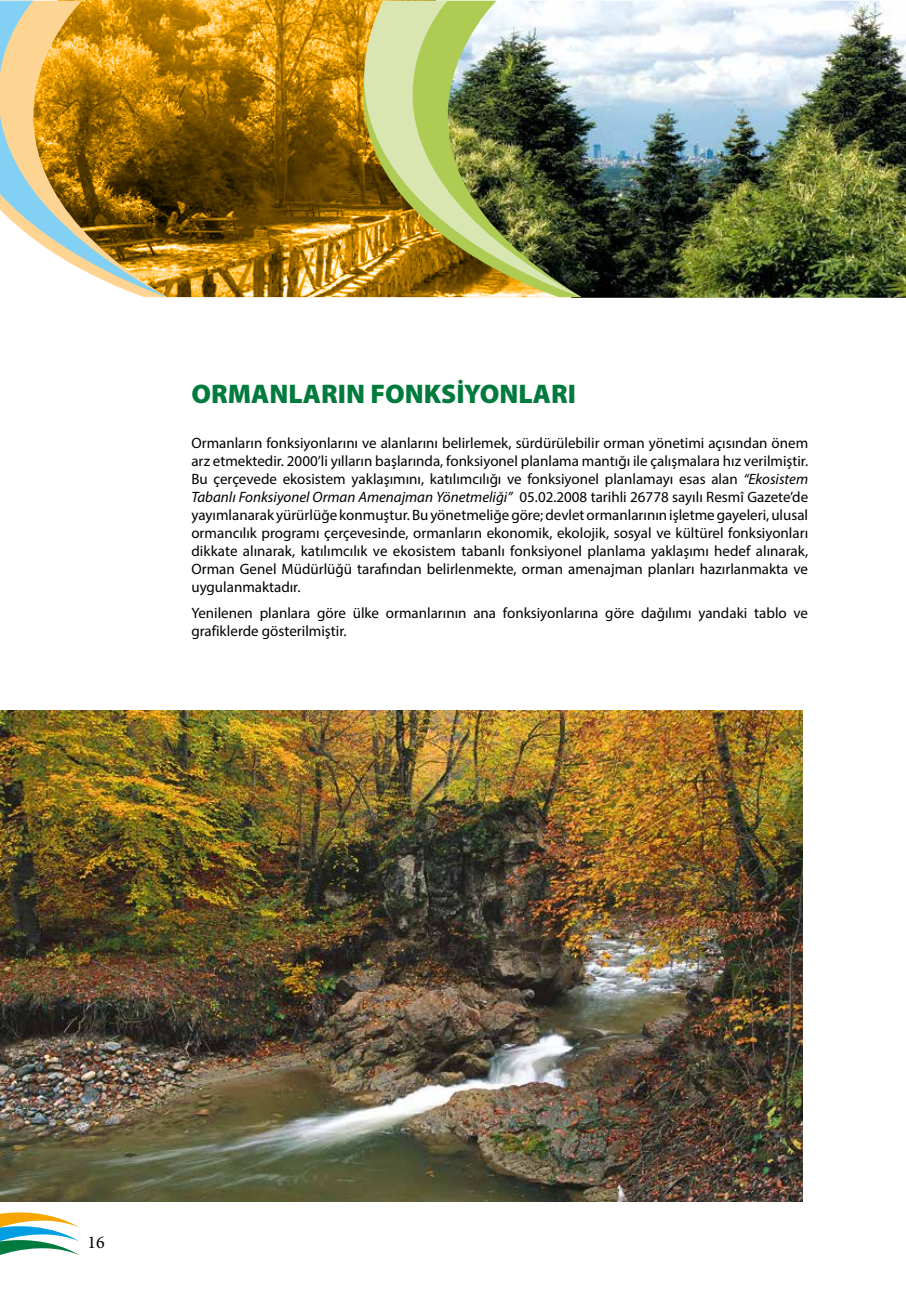
<style>
.page{position:relative;width:906px;height:1289px;background:#fff}
.page>*{position:absolute;margin:0;border:0;box-sizing:border-box;transform-origin:0 0}
.t1{font:900 27px "Myriad Pro";color:#007b3d}
.t2{font:18px "Minion Pro";color:#000}
.t3{font:15px/18px "Myriad Pro";color:#000;text-align:justify}
.s1{font-style:italic}
</style>
<div class="page">
<img style="left:19px;top:0;width:516px;height:297px">
<svg style="left:0;top:1px;width:167px;height:296px"></svg>
<img style="left:431px;top:1px;width:475px;height:297px">
<svg style="left:279px;top:1px;width:9px;height:296px"></svg>
<img style="left:288px;top:1px;width:293px;height:296px">
<svg style="left:0;top:1212px;width:79px;height:42px"></svg>
<img style="left:0;top:710px;width:803px;height:491px">
<h1 class="t1" style="left:191px;top:378px;width:386px">ORMANLARIN FONKSİYONLARI</h1>
<p class="t3" style="left:191px;top:433px;width:618px">Ormanların fonksiyonlarını ve alanlarını belirlemek, sürdürülebilir orman yönetimi açısından önem arz etmektedir. 2000’li yılların başlarında, fonksiyonel planlama mantığı ile çalışmalara hız verilmiştir.<br>Bu çerçevede ekosistem yaklaşımını, katılımcılığı ve fonksiyonel planlamayı esas alan <span class="s1">“Ekosistem Tabanlı Fonksiyonel Orman Amenajman Yönetmeliği”</span> 05.02.2008 tarihli 26778 sayılı Resmî Gazete’de yayımlanarak yürürlüğe konmuştur. Bu yönetmeliğe göre; devlet ormanlarının işletme gayeleri, ulusal ormancılık programı çerçevesinde, ormanların ekonomik, ekolojik, sosyal ve kültürel fonksiyonları dikkate alınarak, katılımcılık ve ekosistem tabanlı fonksiyonel planlama yaklaşımı hedef alınarak, Orman Genel Müdürlüğü tarafından belirlenmekte, orman amenajman planları hazırlanmakta ve uygulanmaktadır.</p>
<p class="t3" style="left:191px;top:604px;width:618px">Yenilenen planlara göre ülke ormanlarının ana fonksiyonlarına göre dağılımı yandaki tablo ve grafiklerde gösterilmiştir.</p>
<p class="t2" style="left:88px;top:1229px;width:19px">16</p>
</div>
